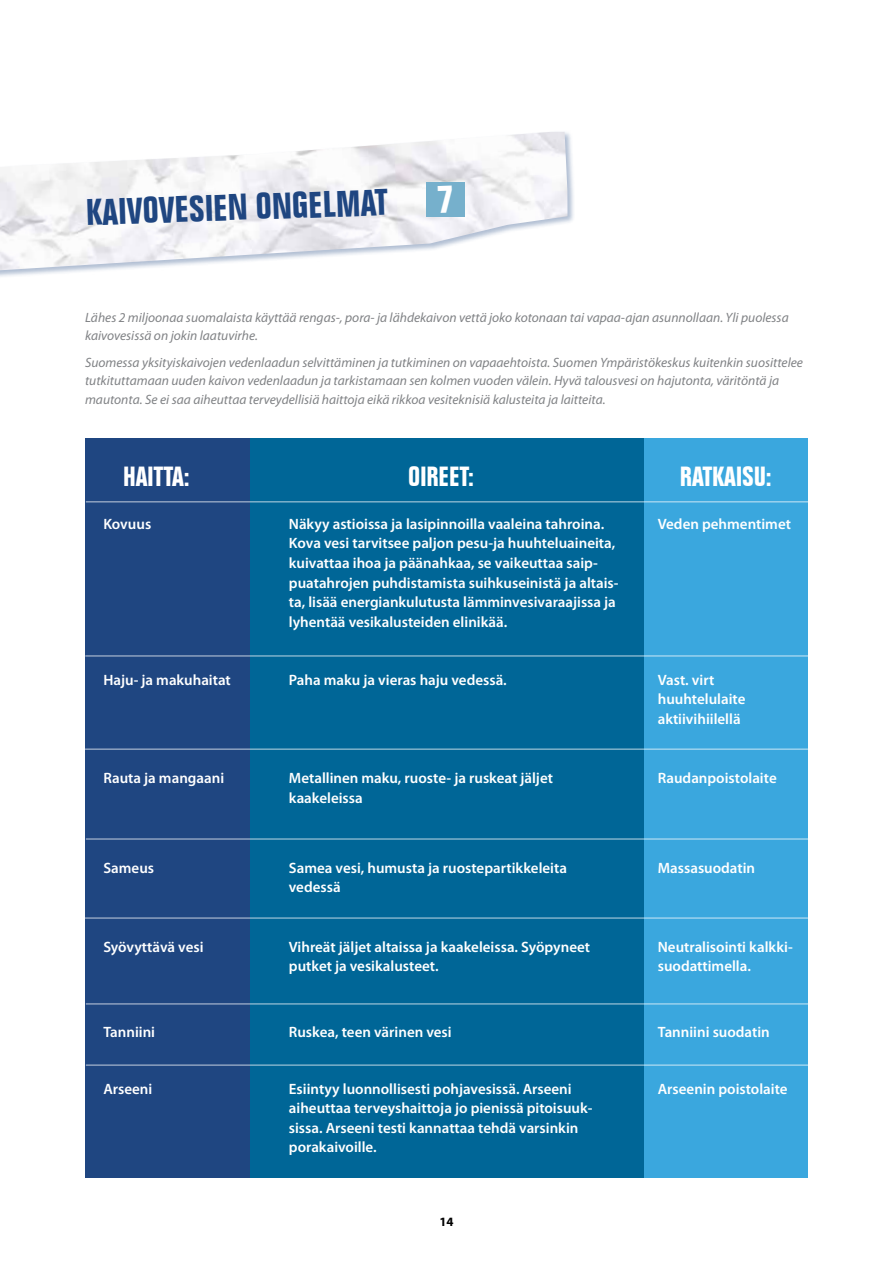
<style>
.page{position:relative;width:893px;height:1263px;background:#fff}
.page>*{position:absolute;margin:0;border:0;box-sizing:border-box;transform-origin:0 0}
.t1{font:700 condensed 36px "Folio BT";color:#1f4681}
.t2{font:700 condensed 27px "Folio BT";letter-spacing:-.01em;color:#fff}
.t3{font:600 15px/19.5px "Myriad Pro";color:#fff}
.t4{font:italic 13.5px/18px "Myriad Pro";color:#808285}
.t5{font:700 12.75px "Myriad Pro";color:#000}
.s1{font-size:40.05px;color:#fff}
</style>
<div class="page">
<div style="left:643px;top:438px;width:165px;height:740px;background:#3aa7de"></div>
<div style="left:85px;top:438px;width:165px;height:740px;background:#1f4681"></div>
<div style="left:250px;top:438px;width:393px;height:740px;background:#006697"></div>
<hr style="left:85px;top:655px;width:723px;height:2px;background:#fff">
<hr style="left:85px;top:748px;width:723px;height:2px;background:#fff">
<hr style="left:86px;top:838px;width:723px;height:2px;background:#fff">
<hr style="left:86px;top:501px;width:723px;height:1px;background:#fff">
<hr style="left:85px;top:917px;width:723px;height:2px;background:#fff">
<hr style="left:86px;top:1003px;width:723px;height:2px;background:#fff">
<hr style="left:86px;top:1064px;width:723px;height:2px;background:#fff">
<div style="left:0;top:130px;width:575px;height:149px;background:#1f4681;opacity:.35"></div>
<img style="left:0;top:132px;width:567px;height:138px">
<div style="left:426px;top:182px;width:38px;height:35px;background:#76b0cc"></div>
<h1 class="t1" style="left:85px;top:191px;width:370px;rotate:-2deg">KAIVOVESIEN ONGELMAT <span class="s1">7</span></h1>
<p class="t4" style="left:85px;top:308px;width:705px">Lähes 2 miljoonaa suomalaista käyttää rengas-, pora- ja lähdekaivon vettä joko kotonaan tai vapaa-ajan asunnollaan. Yli puolessa kaivovesissä on jokin laatuvirhe.</p>
<p class="t4" style="left:85px;top:353px;width:719px">Suomessa yksityiskaivojen vedenlaadun selvittäminen ja tutkiminen on vapaaehtoista. Suomen Ympäristökeskus kuitenkin suosittelee tutkituttamaan uuden kaivon vedenlaadun ja tarkistamaan sen kolmen vuoden välein. Hyvä talousvesi on hajutonta, väritöntä ja</p>
<p class="t4" style="left:85px;top:390px;width:522px">mautonta. Se ei saa aiheuttaa terveydellisiä haittoja eikä rikkoa vesiteknisiä kalusteita ja laitteita.</p>
<h2 class="t2" style="left:123px;top:460px;width:68px">HAITTA:</h2>
<h2 class="t2" style="left:408px;top:460px;width:67px">OIREET:</h2>
<h2 class="t2" style="left:680px;top:460px;width:93px">RATKAISU:</h2>
<p class="t3" style="left:103px;top:514px;width:49px">Kovuus</p>
<p class="t3" style="left:289px;top:514px;width:331px">Näkyy astioissa ja lasipinnoilla vaaleina tahroina.<br>Kova vesi tarvitsee paljon pesu-ja huuhteluaineita, kuivattaa ihoa ja päänahkaa, se vaikeuttaa saip&shy;puatahrojen puhdistamista suihkuseinistä ja altais&shy;ta, lisää energiankulutusta lämminvesivaraajissa ja lyhentää vesikalusteiden elinikää.</p>
<p class="t3" style="left:658px;top:514px;width:135px">Veden pehmentimet</p>
<p class="t3" style="left:103px;top:669px;width:129px">Haju- ja makuhaitat</p>
<p class="t3" style="left:289px;top:669px;width:219px">Paha maku ja vieras haju vedessä.</p>
<p class="t3" style="left:658px;top:669px;width:89px">Vast. virt huuhtelulaite aktiivihiilellä</p>
<p class="t3" style="left:103px;top:768px;width:122px">Rauta ja mangaani</p>
<p class="t3" style="left:289px;top:768px;width:266px">Metallinen maku, ruoste- ja ruskeat jäljet kaakeleissa</p>
<p class="t3" style="left:658px;top:768px;width:120px">Raudanpoistolaite</p>
<p class="t3" style="left:103px;top:857px;width:52px">Sameus</p>
<p class="t3" style="left:289px;top:857px;width:280px">Samea vesi, humusta ja ruostepartikkeleita vedessä</p>
<p class="t3" style="left:658px;top:857px;width:99px">Massasuodatin</p>
<p class="t3" style="left:103px;top:936px;width:102px">Syövyttävä vesi</p>
<p class="t3" style="left:289px;top:936px;width:303px">Vihreät jäljet altaissa ja kaakeleissa. Syöpyneet putket ja vesikalusteet.</p>
<p class="t3" style="left:658px;top:936px;width:136px">Neutralisointi kalkki&shy;suodattimella.</p>
<p class="t3" style="left:103px;top:1021px;width:53px">Tanniini</p>
<p class="t3" style="left:289px;top:1021px;width:164px">Ruskea, teen värinen vesi</p>
<p class="t3" style="left:658px;top:1021px;width:114px">Tanniini suodatin</p>
<p class="t3" style="left:103px;top:1078px;width:50px">Arseeni</p>
<p class="t3" style="left:289px;top:1078px;width:305px">Esiintyy luonnollisesti pohjavesissä. Arseeni aiheuttaa terveyshaittoja jo pienissä pitoisuuk&shy;sissa. Arseeni testi kannattaa tehdä varsinkin porakaivoille.</p>
<p class="t3" style="left:658px;top:1078px;width:131px">Arseenin poistolaite</p>
<p class="t5" style="left:439px;top:1213px;width:16px">14</p>
</div>
